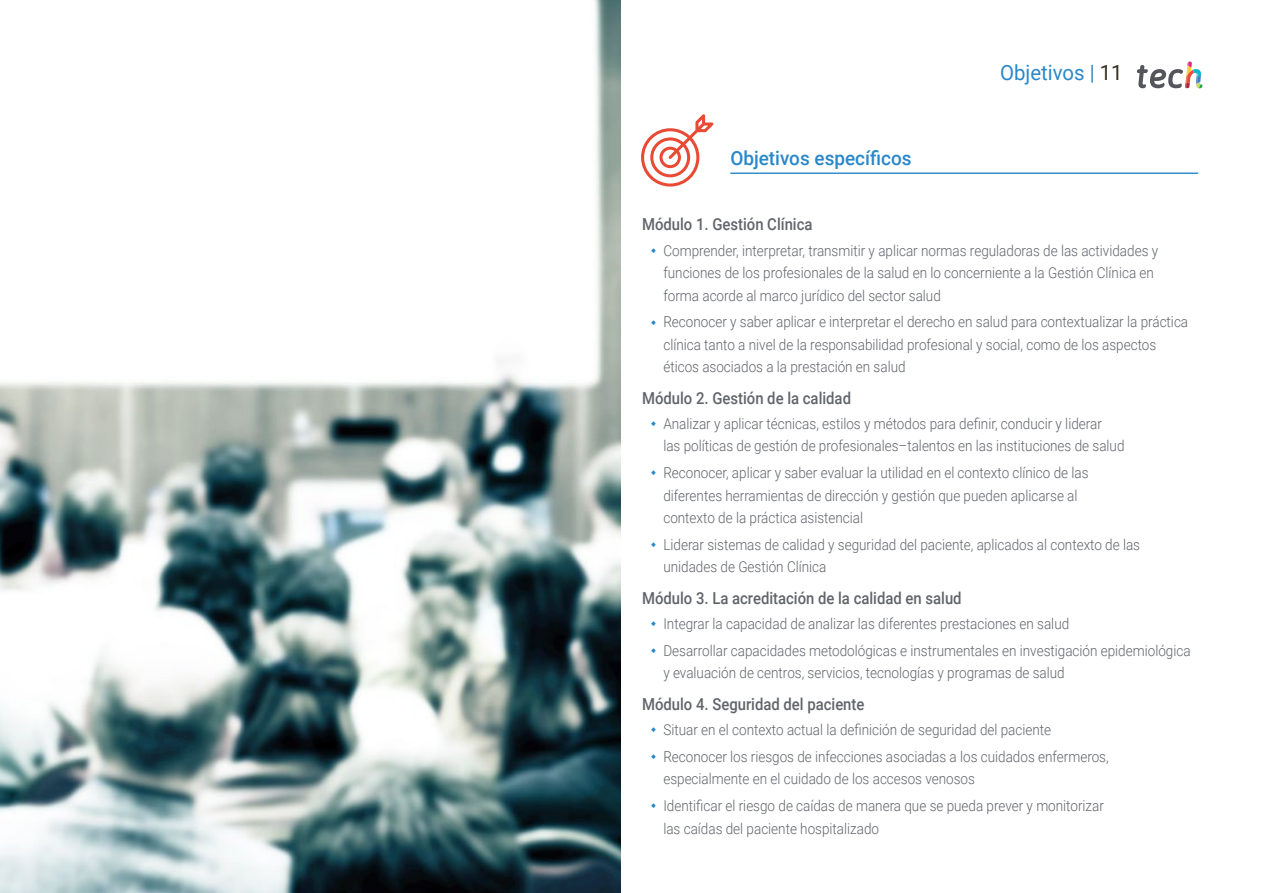
<style>
.page{position:relative;width:1263px;height:893px;background:#fff}
.page>*{position:absolute;margin:0;border:0;box-sizing:border-box;transform-origin:0 0}
.t1{font:21px "Roboto";color:#2988c9}
.t2{font:500 19.5px "Roboto";color:#2988c9}
.t3{font:500 16.5px "Roboto";color:#61646a;scale:.9 1}
.t4{font:300 15px/22.5px "Roboto";color:#61646a;scale:.9 1}
.s1{color:#312e20}
</style>
<div class="page">
<img style="left:0;top:0;width:621px;height:893px">
<svg style="left:641px;top:114px;width:72px;height:73px"></svg>
<hr style="left:730px;top:173px;width:468px;height:1px;background:#2988c9">
<svg style="left:1137px;top:62px;width:65px;height:27px"></svg>
<h2 class="t2" style="left:730px;top:144px;width:183px">Objetivos específicos</h2>
<h1 class="t1" style="left:1000px;top:57px;width:124px">Objetivos | <span class="s1">11</span></h1>
<p class="t3" style="left:642px;top:213px;width:191px">Módulo 1. Gestión Clínica</p>
<p class="t4" style="left:663px;top:238px;width:551px">Comprender, interpretar, transmitir y aplicar normas reguladoras de las actividades y funciones de los profesionales de la salud en lo concerniente a la Gestión Clínica en forma acorde al marco jurídico del sector salud</p>
<p class="t4" style="left:663px;top:310px;width:585px">Reconocer y saber aplicar e interpretar el derecho en salud para contextualizar la práctica clínica tanto a nivel de la responsabilidad profesional y social, como de los aspectos éticos asociados a la prestación en salud</p>
<p class="t3" style="left:642px;top:386px;width:234px">Módulo 2. Gestión de la calidad</p>
<p class="t4" style="left:663px;top:412px;width:514px">Analizar y aplicar técnicas, estilos y métodos para definir, conducir y liderar<br>las políticas de gestión de profesionales–talentos en las instituciones de salud</p>
<p class="t4" style="left:663px;top:461px;width:474px">Reconocer, aplicar y saber evaluar la utilidad en el contexto clínico de las diferentes herramientas de dirección y gestión que pueden aplicarse al contexto de la práctica asistencial</p>
<p class="t4" style="left:663px;top:533px;width:531px">Liderar sistemas de calidad y seguridad del paciente, aplicados al contexto de las unidades de Gestión Clínica</p>
<p class="t3" style="left:642px;top:586px;width:356px">Módulo 3. La acreditación de la calidad en salud</p>
<p class="t4" style="left:663px;top:610px;width:587px;line-height:26.7px">Integrar la capacidad de analizar las diferentes prestaciones en salud<br>Desarrollar capacidades metodológicas e instrumentales en investigación epidemiológica</p>
<p class="t4" style="left:663px;top:661px;width:447px">y evaluación de centros, servicios, tecnologías y programas de salud</p>
<p class="t3" style="left:642px;top:692px;width:249px">Módulo 4. Seguridad del paciente</p>
<p class="t4" style="left:663px;top:716px;width:496px;line-height:26.7px">Situar en el contexto actual la definición de seguridad del paciente<br>Reconocer los riesgos de infecciones asociadas a los cuidados enfermeros,</p>
<p class="t4" style="left:663px;top:765px;width:491px;line-height:26.7px">especialmente en el cuidado de los accesos venosos<br>Identificar el riesgo de caídas de manera que se pueda prever y monitorizar</p>
<p class="t4" style="left:663px;top:816px;width:241px">las caídas del paciente hospitalizado</p>
</div>
